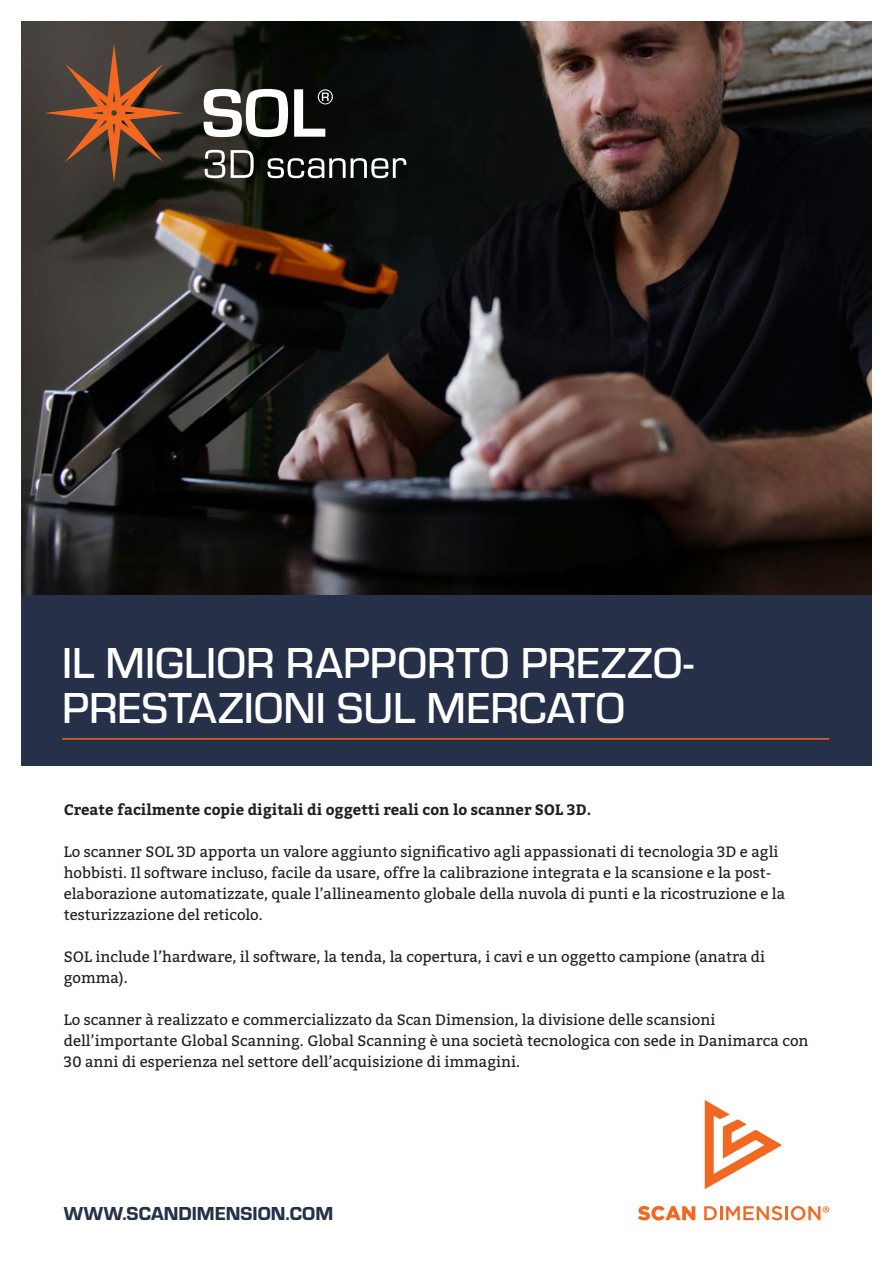
<style>
.page{position:relative;width:893px;height:1263px;background:#fff}
.page>*{position:absolute;margin:0;border:0;box-sizing:border-box;transform-origin:0 0}
.Headline_white{font:500 45px/45px "Eurostile";color:#fff}
.t1{font:19.5px "Eurostile Hea";color:#263049}
.Rubrik{font:15px/21px "Bitter";color:#231f20}
.Rubrik-2{font:700 15px "Bitter";color:#231f20}
</style>
<div class="page">
<img style="left:21px;top:21px;width:851px;height:574px">
<div style="left:21px;top:595px;width:851px;height:170px;background:#263049"></div>
<hr style="left:62px;top:738px;width:767px;height:2px;background:#f36821">
<svg style="left:204px;top:89px;width:84px;height:48px"></svg>
<svg style="left:45px;top:44px;width:138px;height:138px;background:#5c402f"></svg>
<svg style="left:205px;top:150px;width:20px;height:28px"></svg>
<svg style="left:231px;top:150px;width:23px;height:28px"></svg>
<svg style="left:267px;top:158px;width:139px;height:20px"></svg>
<svg style="left:294px;top:89px;width:39px;height:48px"></svg>
<svg style="left:705px;top:1100px;width:77px;height:89px"></svg>
<svg style="left:638px;top:1206px;width:57px;height:14px"></svg>
<svg style="left:704px;top:1206px;width:78px;height:14px"></svg>
<hr style="left:785px;top:1206px;width:3px;height:14px;background:#f36821">
<svg style="left:791px;top:1206px;width:38px;height:14px"></svg>
<p class="Headline_white" style="left:62px;top:638px;width:633px">IL MIGLIOR RAPPORTO PREZZO-<br>PRESTAZIONI SUL MERCATO</p>
<p class="Rubrik-2" style="left:64px;top:800px;width:529px">Create facilmente copie digitali di oggetti reali con lo scanner SOL 3D.</p>
<p class="Rubrik" style="left:64px;top:842px;width:723px">Lo scanner SOL 3D apporta un valore aggiunto significativo agli appassionati di tecnologia 3D e agli hobbisti. Il software incluso, facile da usare, offre la calibrazione integrata e la scansione e la post&shy;elaborazione automatizzate, quale l’allineamento globale della nuvola di punti e la ricostruzione e la testurizzazione del reticolo.</p>
<p class="Rubrik" style="left:64px;top:947px;width:703px">SOL include l’hardware, il software, la tenda, la copertura, i cavi e un oggetto campione (anatra di gomma).</p>
<p class="Rubrik" style="left:64px;top:1010px;width:746px">Lo scanner à realizzato e commercializzato da Scan Dimension, la divisione delle scansioni dell’importante Global Scanning. Global Scanning è una società tecnologica con sede in Danimarca con<br>30 anni di esperienza nel settore dell’acquisizione di immagini.</p>
<p class="t1" style="left:64px;top:1200px;width:271px">WWW.SCANDIMENSION.COM</p>
</div>
